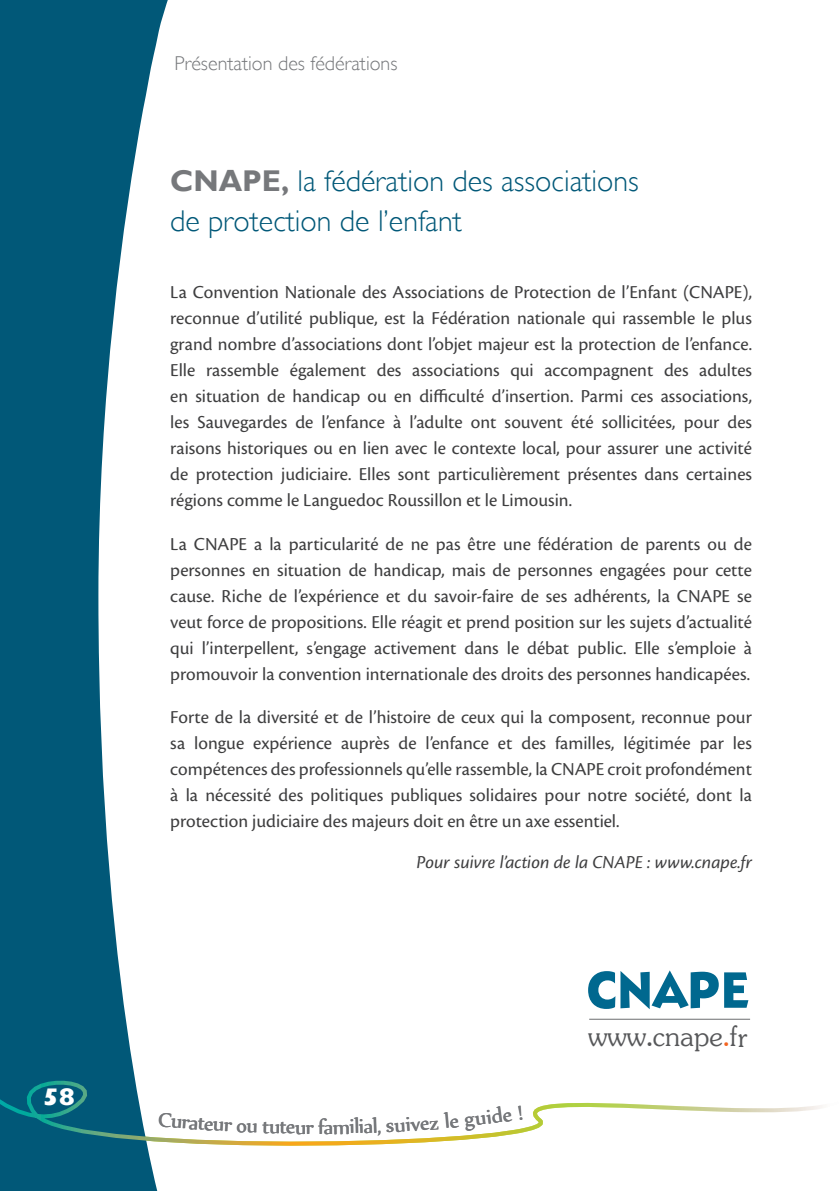
<style>
.page{position:relative;width:840px;height:1191px;background:#fff}
.page>*{position:absolute;margin:0;border:0;box-sizing:border-box;transform-origin:0 0}
.t1{font:43.4px "Jasmine UPC";letter-spacing:-.005em;color:#57585a}
.t2{font:300 30px/40px "Gill Sans";color:#015878}
.t3{font:24px "Nyala";color:#76787b}
.t4{font:800 24px "Gill Sans";color:#fff}
.t5{font:300 20px "Gill Sans";color:#76787b}
.texte{font:19px/26px "Cronos Pro";color:#3e3e3f;text-align:justify}
.texte-2{font:italic 19px "Cronos Pro";letter-spacing:-.005em;color:#3e3e3f}
.s1{font-weight:700;color:#76787b}
.s2{color:#f36421}
</style>
<div class="page">
<svg style="left:0;top:0;width:168px;height:1191px;fill:#015878"></svg>
<svg style="left:0;top:1078px;width:822px;height:69px"></svg>
<svg style="left:588px;top:970px;width:160px;height:39px"></svg>
<hr style="left:589px;top:1018px;width:160px;height:1px;background:#6c6d70">
<svg style="left:158px;top:1111px;width:32px;height:17px"></svg>
<svg style="left:224px;top:1121px;width:45px;height:12px"></svg>
<svg style="left:333px;top:1117px;width:25px;height:16px"></svg>
<svg style="left:386px;top:1105px;width:136px;height:27px"></svg>
<p class="t4" style="left:42px;top:1082px;width:34px">58</p>
<p class="t5" style="left:174px;top:52px;width:224px">Présentation des fédérations</p>
<p class="t2" style="left:170px;top:161px;width:470px"><span class="s1">CNAPE,</span> la fédération des associations de protection de l’enfant</p>
<p class="texte" style="left:170px;top:279px;width:583px">La Convention Nationale des Associations de Protection de l’Enfant (CNAPE), reconnue d’utilité publique, est la Fédération nationale qui rassemble le plus grand nombre d’associations dont l’objet majeur est la protection de l’enfance.<br>Elle rassemble également des associations qui accompagnent des adultes en situation de handicap ou en difficulté d’insertion. Parmi ces associations, les Sauvegardes de l’enfance à l’adulte ont souvent été sollicitées, pour des raisons historiques ou en lien avec le contexte local, pour assurer une activité de protection judiciaire. Elles sont particulièrement présentes dans certaines régions comme le Languedoc Roussillon et le Limousin.</p>
<p class="texte" style="left:170px;top:530px;width:583px">La CNAPE a la particularité de ne pas être une fédération de parents ou de personnes en situation de handicap, mais de personnes engagées pour cette cause. Riche de l’expérience et du savoir-faire de ses adhérents, la CNAPE se veut force de propositions. Elle réagit et prend position sur les sujets d’actualité qui l’interpellent, s’engage activement dans le débat public. Elle s’emploie à promouvoir la convention internationale des droits des personnes handicapées.</p>
<p class="texte" style="left:170px;top:703px;width:583px">Forte de la diversité et de l’histoire de ceux qui la composent, reconnue pour sa longue expérience auprès de l’enfance et des familles, légitimée par les compétences des professionnels qu’elle rassemble, la CNAPE croit profondément à la nécessité des politiques publiques solidaires pour notre société, dont la protection judiciaire des majeurs doit en être un axe essentiel.</p>
<p class="texte-2" style="left:416px;top:851px;width:337px">Pour suivre l’action de la CNAPE : www.cnape.fr</p>
<p class="t3" style="left:190px;top:1107px;width:37px;rotate:4deg">ateu</p>
<p class="t3" style="left:269px;top:1111px;width:39px;rotate:1deg">uteu</p>
<p class="t3" style="left:305px;top:1112px;width:30px">rfa</p>
<p class="t3" style="left:358px;top:1111px;width:24px;rotate:-2deg">ial,</p>
<p class="t1" style="left:587px;top:1006px;width:161px">www.cnape<span class="s2">.</span>fr</p>
</div>
